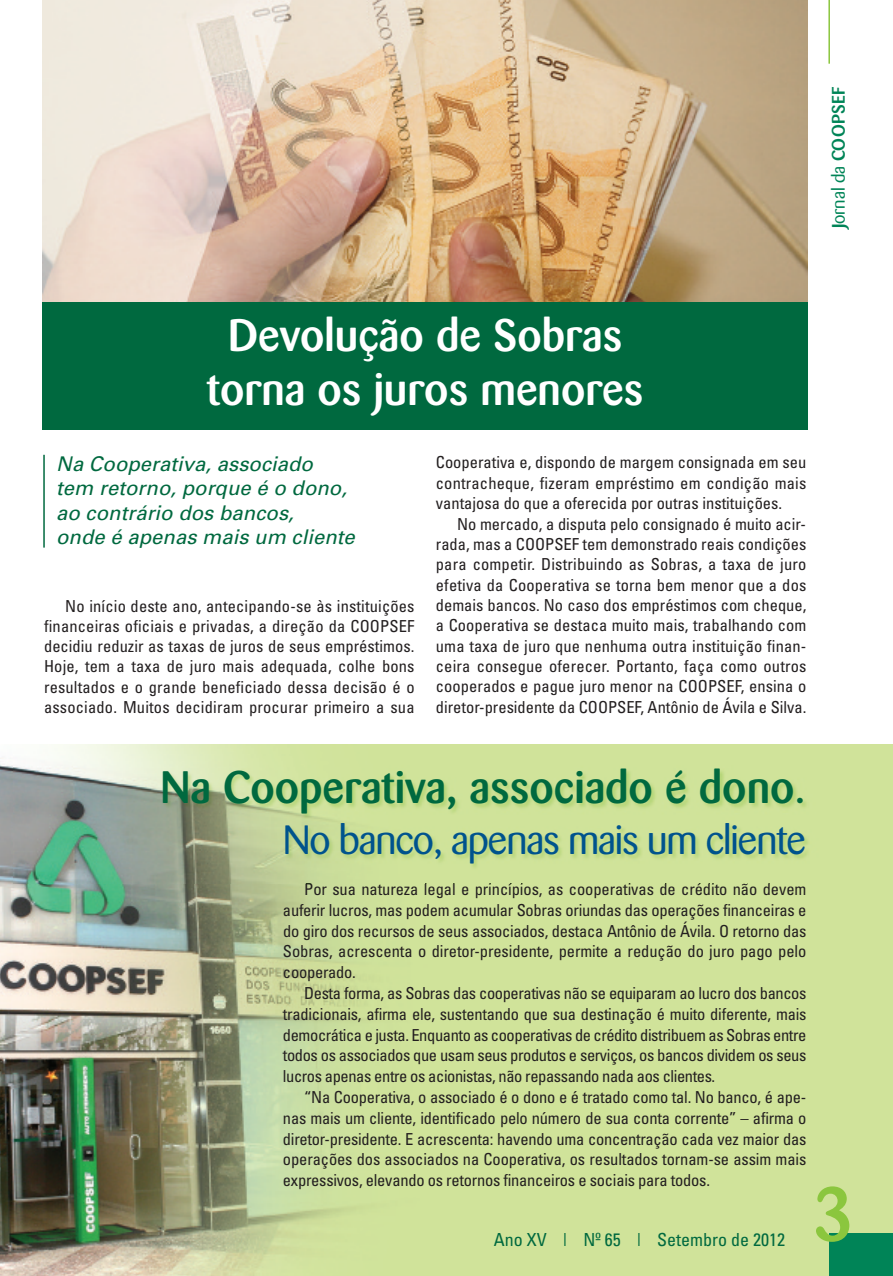
<style>
.page{position:relative;width:893px;height:1276px;background:#fff}
.page>*{position:absolute;margin:0;border:0;box-sizing:border-box;transform-origin:0 0}
.t1{font:500 75px "Barmeno";color:#8bc63e}
.t2{font:500 45px/54px "Barmeno";color:#fff;text-align:center}
.t3{font:500 45px "Barmeno";color:#00693f}
.t4{font:40.5px "Barmeno";letter-spacing:-.025em;color:#00538d}
.t5{font:italic 20.25px/24.3px "Univers";letter-spacing:.005em;color:#00693f}
.t6{font:condensed 18px "Univers";color:#00693f}
.t7{font:500 18px "Barmeno";letter-spacing:.02em;color:#008457}
.t8{font:condensed 16.5px/20.9px "Univers";letter-spacing:-.005em;color:#231f20;text-align:justify}
.s1{font-weight:400}
</style>
<div class="page">
<img style="left:0;top:744px;width:893px;height:531px">
<div style="left:829px;top:1233px;width:64px;height:42px;background:#008457"></div>
<hr style="left:828px;top:0;width:2px;height:64px;background:#8bc63e">
<img style="left:43px;top:0;width:765px;height:302px">
<div style="left:43px;top:302px;width:765px;height:128px;background:#00693f"></div>
<img style="left:13px;top:754px;width:830px;height:129px">
<img style="left:306px;top:883px;width:129px;height:1px">
<hr style="left:43px;top:455px;width:2px;height:92px;background:#00693f">
<p class="t7" style="left:831px;top:228px;width:143px;rotate:-90deg">J<span class="s1">ornal da</span> COOPSEF</p>
<h2 class="t2" style="left:207px;top:312px;width:438px">Devolução de Sobras torna os juros menores</h2>
<p class="t5" style="left:56px;top:454px;width:300px">Na Cooperativa, associado tem retorno, porque é o dono, ao contrário dos bancos,<br>onde é apenas mais um cliente</p>
<p class="t8" style="left:44px;top:597px;width:372px;line-height:20.2px;text-indent:21px">No início deste ano, antecipando-se às instituições financeiras oficiais e privadas, a direção da COOPSEF decidiu reduzir as taxas de juros de seus empréstimos.<br>Hoje, tem a taxa de juro mais adequada, colhe bons resultados e o grande beneficiado dessa decisão é o associado. Muitos decidiram procurar primeiro a sua</p>
<p class="t8" style="left:436px;top:454px;width:372px;line-height:20.4px">Cooperativa e, dispondo de margem consignada em seu contracheque, fizeram empréstimo em condição mais vantajosa do que a oferecida por outras instituições.</p>
<p class="t8" style="left:436px;top:515px;width:372px;line-height:20.4px;text-indent:21px">No mercado, a disputa pelo consignado é muito acir&shy;rada, mas a COOPSEF tem demonstrado reais condições para competir. Distribuindo as Sobras, a taxa de juro efetiva da Cooperativa se torna bem menor que a dos demais bancos. No caso dos empréstimos com cheque, a Cooperativa se destaca muito mais, trabalhando com uma taxa de juro que nenhuma outra instituição finan&shy;ceira consegue oferecer. Portanto, faça como outros cooperados e pague juro menor na COOPSEF, ensina o diretor-presidente da COOPSEF, Antônio de Ávila e Silva.</p>
<h2 class="t3" style="left:161px;top:769px;width:647px">Na Cooperativa, associado é dono<span class="s1">.</span></h2>
<h3 class="t4" style="left:283px;top:823px;width:524px">No banco, apenas mais um cliente</h3>
<p class="t8" style="left:283px;top:880px;width:525px;text-indent:21px">Por sua natureza legal e princípios, as cooperativas de crédito não devem auferir lucros, mas podem acumular Sobras oriundas das operações financeiras e do giro dos recursos de seus associados, destaca Antônio de Ávila. O retorno das Sobras, acrescenta o diretor-presidente, permite a redução do juro pago pelo cooperado.</p>
<p class="t8" style="left:283px;top:984px;width:525px;text-indent:21px">Desta forma, as Sobras das cooperativas não se equiparam ao lucro dos bancos tradicionais, afirma ele, sustentando que sua destinação é muito diferente, mais democrática e justa. Enquanto as cooperativas de crédito distribuem as Sobras entre todos os associados que usam seus produtos e serviços, os bancos dividem os seus lucros apenas entre os acionistas, não repassando nada aos clientes.</p>
<p class="t8" style="left:283px;top:1088px;width:525px;text-indent:21px">“Na Cooperativa, o associado é o dono e é tratado como tal. No banco, é ape&shy;nas mais um cliente, identificado pelo número de sua conta corrente” – afirma o diretor-presidente. E acrescenta: havendo uma concentração cada vez maior das operações dos associados na Cooperativa, os resultados tornam-se assim mais expressivos, elevando os retornos financeiros e sociais para todos.</p>
<p class="t6" style="left:494px;top:1233px;width:293px">Ano XV | Nº 65 | Setembro de 2012</p>
<h1 class="t1" style="left:813px;top:1183px;width:42px">3</h1>
</div>
